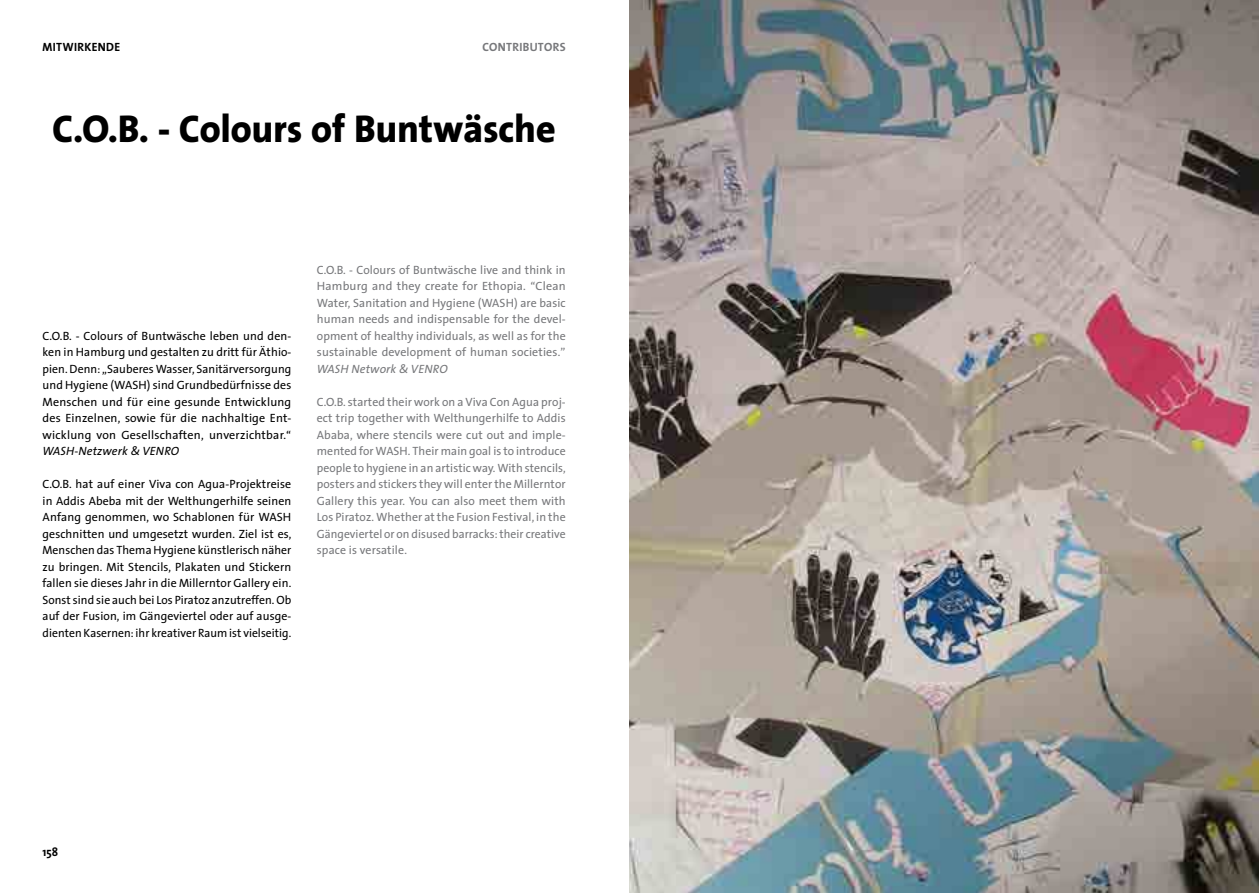
<style>
.page{position:relative;width:1259px;height:893px;background:#fff}
.page>*{position:absolute;margin:0;border:0;box-sizing:border-box;transform-origin:0 0}
.t1{font:900 39px "Thesis Sans";letter-spacing:.01em;color:#000}
.t2{font:12px/16.5px "Thesis Sans";letter-spacing:.01em;color:#000;text-align:justify}
.t3{font:12px/16.5px "Thesis Sans";letter-spacing:.01em;color:#77787b;text-align:justify}
.t4{font:italic 12px "The Sans";letter-spacing:.01em;color:#000}
.t5{font:italic 12px "The Sans";letter-spacing:.01em;color:#77787b}
.t6{font:700 12px "Thesis Sans";letter-spacing:.03em;color:#000}
.t7{font:700 12px "Thesis Sans";letter-spacing:.03em;color:#77787b}
</style>
<div class="page">
<img style="left:629px;top:0;width:630px;height:893px">
<p class="t6" style="left:43px;top:41px;width:79px">MITWIRKENDE</p>
<p class="t7" style="left:482px;top:41px;width:85px">CONTRIBUTORS</p>
<h1 class="t1" style="left:52px;top:107px;width:505px">C.O.B. - Colours of Buntwäsche</h1>
<p class="t2" style="left:43px;top:328px;width:250px">C.O.B. - Colours of Buntwäsche leben und den&shy;ken in Hamburg und gestalten zu dritt für Äthio&shy;pien. Denn: „Sauberes Wasser, Sanitärversorgung und Hygiene (WASH) sind Grundbedürfnisse des Menschen und für eine gesunde Entwicklung des Einzelnen, sowie für die nachhaltige Ent&shy;wicklung von Gesellschaften, unverzichtbar.“</p>
<p class="t4" style="left:43px;top:441px;width:138px">WASH-Netzwerk &amp; VENRO</p>
<p class="t2" style="left:43px;top:476px;width:250px">C.O.B. hat auf einer Viva con Agua-Projektreise in Addis Abeba mit der Welthungerhilfe seinen Anfang genommen, wo Schablonen für WASH geschnitten und umgesetzt wurden. Ziel ist es, Menschen das Thema Hygiene künstlerisch näher zu bringen. Mit Stencils, Plakaten und Stickern fallen sie dieses Jahr in die Millerntor Gallery ein.<br>Sonst sind sie auch bei Los Piratoz anzutreffen. Ob auf der Fusion, im Gängeviertel oder auf ausge&shy;dienten Kasernen: ihr kreativer Raum ist vielseitig.</p>
<p class="t3" style="left:317px;top:262px;width:250px">C.O.B. - Colours of Buntwäsche live and think in Hamburg and they create for Ethopia. “Clean Water, Sanitation and Hygiene (WASH) are basic human needs and indispensable for the devel&shy;opment of healthy individuals, as well as for the sustainable development of human societies.”</p>
<p class="t5" style="left:317px;top:358px;width:132px">WASH Network &amp; VENRO</p>
<p class="t3" style="left:317px;top:394px;width:250px">C.O.B. started their work on a Viva Con Agua proj&shy;ect trip together with Welthungerhilfe to Addis Ababa, where stencils were cut out and imple&shy;mented for WASH. Their main goal is to introduce people to hygiene in an artistic way. With stencils, posters and stickers they will enter the Millerntor Gallery this year. You can also meet them with Los Piratoz. Whether at the Fusion Festival, in the Gängeviertel or on disused barracks: their creative space is versatile.</p>
<p class="t6" style="left:43px;top:845px;width:17px">158</p>
</div>
